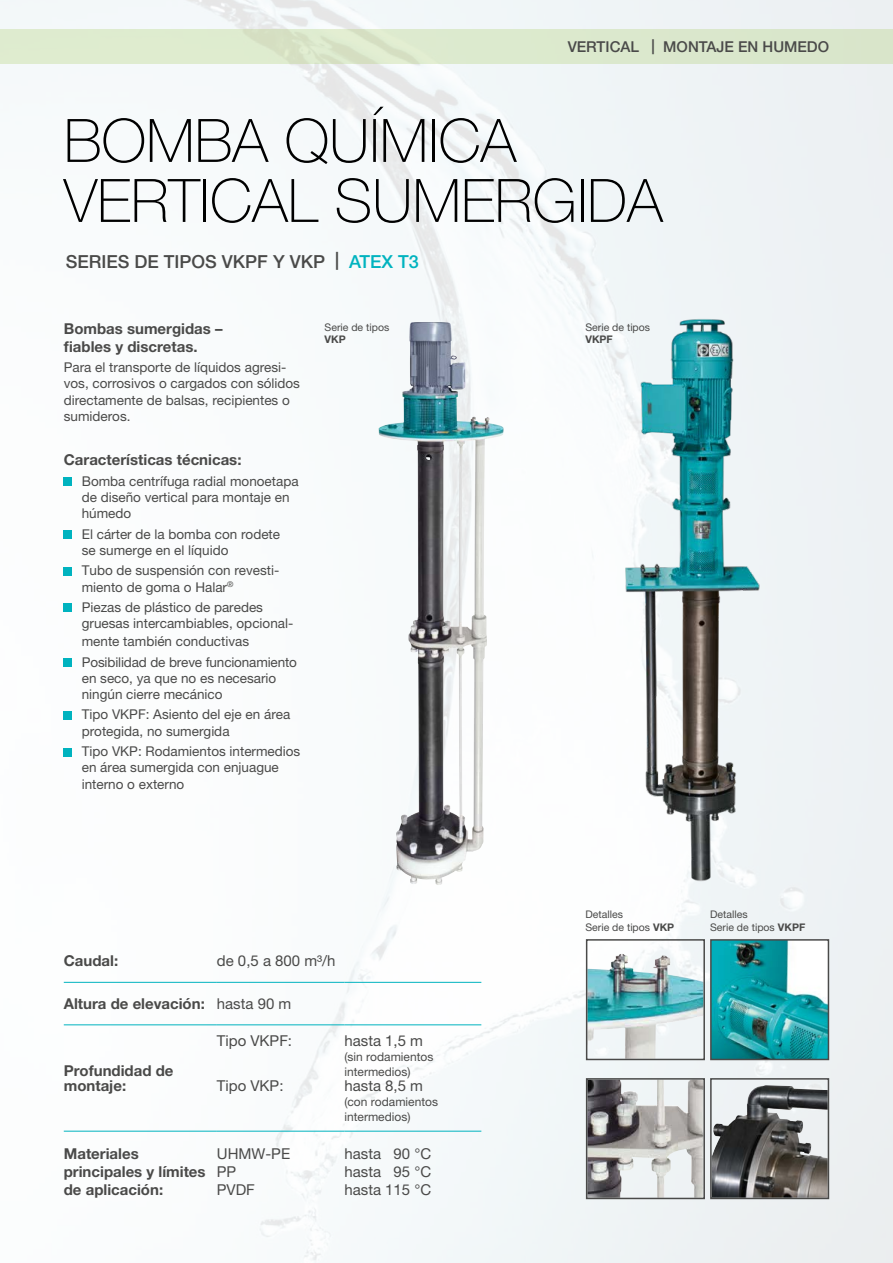
<style>
.page{position:relative;width:893px;height:1263px;background:#fff}
.page>*{position:absolute;margin:0;border:0;box-sizing:border-box;transform-origin:0 0}
.t1{font:100 60px/60px "Helvetica Neue LT Pro";color:#000}
.t2{font:500 18px "Helvetica Neue LT Pro";color:#4a4a49}
.t3{font:700 15px/18px "Helvetica Neue LT Pro";color:#4a4a49}
.t4{font:15px/18px "Helvetica Neue LT Pro";color:#4a4a49}
.t5{font:500 15px "Helvetica Neue LT Pro";color:#4a4a49}
.t6{font:13.5px/16.2px "Helvetica Neue LT Pro";color:#4a4a49}
.t7{font:12px/15px "Helvetica Neue LT Pro";color:#4a4a49}
.t8{font:10.5px/12.6px "Helvetica Neue LT Pro";color:#4a4a49}
.t9{font:700 10.5px "Helvetica Neue LT Pro";color:#4a4a49}
.s1{color:#00b3bf}
.s2{font-weight:400}
.s3{font-weight:700}
</style>
<div class="page">
<img style="left:0;top:0;width:893px;height:1263px">
<hr style="left:64px;top:982px;width:153px;height:1px;background:#00b3bf">
<hr style="left:64px;top:1024px;width:153px;height:1px;background:#00b3bf">
<hr style="left:64px;top:1131px;width:153px;height:1px;background:#00b3bf">
<hr style="left:217px;top:982px;width:127px;height:1px;background:#00b3bf">
<hr style="left:344px;top:982px;width:137px;height:1px;background:#00b3bf">
<hr style="left:217px;top:1024px;width:127px;height:1px;background:#00b3bf">
<hr style="left:344px;top:1024px;width:137px;height:1px;background:#00b3bf">
<hr style="left:217px;top:1131px;width:127px;height:1px;background:#00b3bf">
<hr style="left:344px;top:1131px;width:137px;height:1px;background:#00b3bf">
<div style="left:0;top:30px;width:893px;height:34px;background:#dceace"></div>
<img style="left:585px;top:938px;width:245px;height:123px">
<img style="left:379px;top:322px;width:108px;height:564px">
<div style="left:64px;top:478px;width:8px;height:8px;background:#00b3bf"></div>
<div style="left:64px;top:531px;width:8px;height:8px;background:#00b3bf"></div>
<div style="left:64px;top:567px;width:8px;height:8px;background:#00b3bf"></div>
<div style="left:64px;top:604px;width:8px;height:8px;background:#00b3bf"></div>
<div style="left:64px;top:658px;width:8px;height:9px;background:#00b3bf"></div>
<div style="left:64px;top:711px;width:8px;height:8px;background:#00b3bf"></div>
<div style="left:64px;top:748px;width:8px;height:8px;background:#00b3bf"></div>
<img style="left:604px;top:303px;width:202px;height:714px">
<svg style="left:585px;top:1077px;width:245px;height:123px;background:#959595"></svg>
<p class="t5" style="left:568px;top:38px;width:263px">VERTICAL | MONTAJE EN HUMEDO</p>
<h1 class="t1" style="left:64px;top:111px;width:600px">BOMBA QUÍMICA<br>VERTICAL SUMERGIDA</h1>
<h2 class="t2" style="left:66px;top:251px;width:354px">SERIES DE TIPOS VKPF Y VKP | <span class="s1">ATEX T3</span></h2>
<p class="t3" style="left:64px;top:319px;width:160px">Bombas sumergidas – fiables y discretas.</p>
<p class="t6" style="left:64px;top:359px;width:238px">Para el transporte de líquidos agresi&shy;vos, corrosivos o cargados con sólidos directamente de balsas, recipientes o sumideros.</p>
<p class="t3" style="left:64px;top:451px;width:179px">Características técnicas:</p>
<p class="t6" style="left:82px;top:473px;width:218px">Bomba centrífuga radial monoetapa de diseño vertical para montaje en húmedo</p>
<p class="t6" style="left:82px;top:526px;width:200px">El cárter de la bomba con rodete se sumerge en el líquido</p>
<p class="t6" style="left:82px;top:562px;width:199px">Tubo de suspensión con revesti&shy;miento de goma o Halar<sup>®</sup></p>
<p class="t6" style="left:82px;top:599px;width:213px">Piezas de plástico de paredes gruesas intercambiables, opcional-</p>
<p class="t6" style="left:82px;top:631px;width:217px;line-height:20.4px">mente también conductivas<br>Posibilidad de breve funcionamiento</p>
<p class="t6" style="left:82px;top:670px;width:196px">en seco, ya que no es necesario ningún cierre mecánico</p>
<p class="t6" style="left:82px;top:706px;width:210px">Tipo VKPF: Asiento del eje en área protegida, no sumergida</p>
<p class="t6" style="left:82px;top:743px;width:220px">Tipo VKP: Rodamientos intermedios en área sumergida con enjuague interno o externo</p>
<p class="t8" style="left:325px;top:320px;width:66px">Serie de tipos</p>
<p class="t9" style="left:325px;top:333px;width:23px">VKP</p>
<p class="t3" style="left:64px;top:951px;width:56px">Caudal:</p>
<p class="t4" style="left:217px;top:952px;width:120px">de 0,5 a 800 m³/h</p>
<p class="t3" style="left:64px;top:994px;width:229px">Altura de elevación: <span class="s2">hasta 90 m</span></p>
<p class="t3" style="left:64px;top:1063px;width:111px;line-height:15px">Profundidad de montaje:</p>
<p class="t4" style="left:217px;top:1031px;width:77px">Tipo VKPF:</p>
<p class="t4" style="left:217px;top:1076px;width:68px">Tipo VKP:</p>
<p class="t4" style="left:344px;top:1031px;width:80px">hasta 1,5 m</p>
<p class="t7" style="left:344px;top:1049px;width:90px">(sin rodamientos intermedios)</p>
<p class="t4" style="left:344px;top:1076px;width:80px">hasta 8,5 m</p>
<p class="t7" style="left:344px;top:1094px;width:95px">(con rodamientos intermedios)</p>
<p class="t3" style="left:64px;top:1144px;width:143px">Materiales principales y límites de aplicación:</p>
<p class="t4" style="left:217px;top:1144px;width:75px">UHMW-PE<br>PP<br>PVDF</p>
<p class="t4" style="left:344px;top:1144px;width:88px;text-align:justify">hasta 90 °C hasta 95 °C hasta 115 °C</p>
<p class="t8" style="left:585px;top:320px;width:66px">Serie de tipos</p>
<p class="t9" style="left:585px;top:333px;width:29px">VKPF</p>
<p class="t8" style="left:585px;top:908px;width:90px">Detalles<br>Serie de tipos <span class="s3">VKP</span></p>
<p class="t8" style="left:710px;top:908px;width:97px">Detalles<br>Serie de tipos <span class="s3">VKPF</span></p>
</div>
